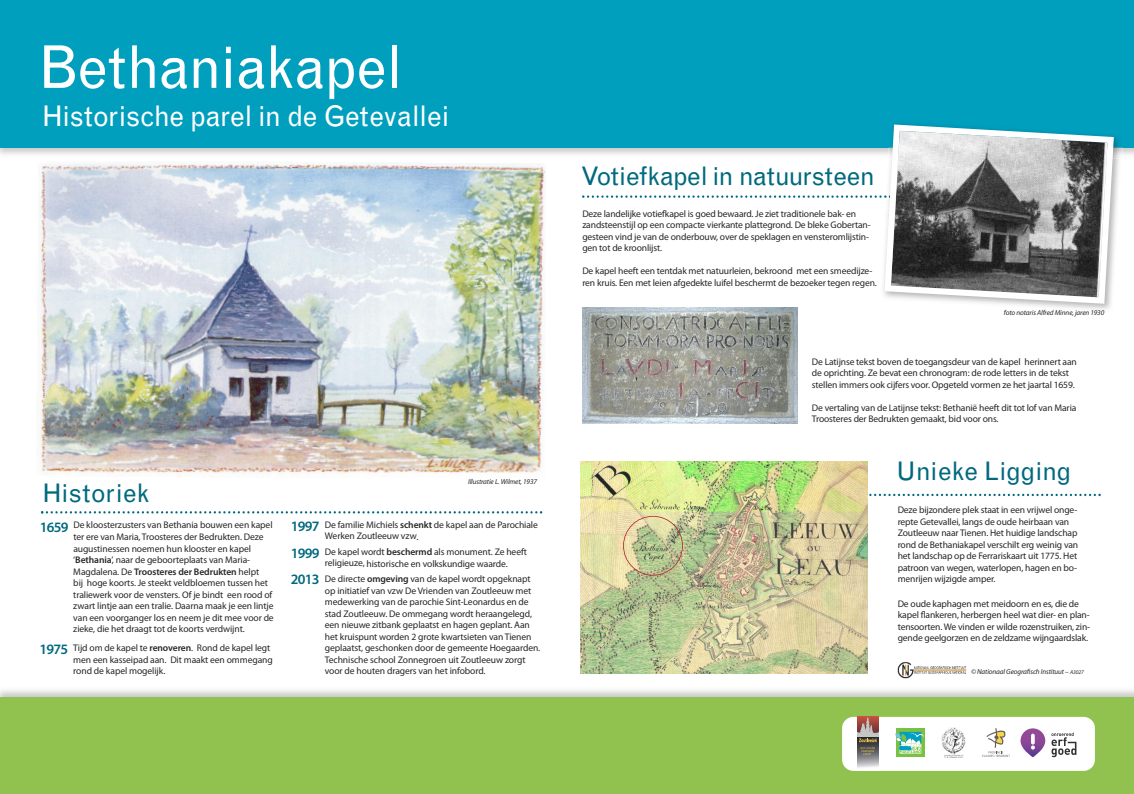
<style>
.page{position:relative;width:1134px;height:794px;background:#fff}
.page>*{position:absolute;margin:0;border:0;box-sizing:border-box;transform-origin:0 0}
.t1{font:58.88px "Grotesque MT Std";letter-spacing:-.01em;color:#fff}
.t2{font:28.48px "Grotesque MT Std";letter-spacing:-.01em;color:#fff}
.t3{font:25.6px "Grotesque MT Std";letter-spacing:-.005em;color:#00697e}
.t4{font:600 14.4px/26.8px "Myriad Pro";letter-spacing:-.05em;color:#00697e;text-align:justify}
.t5{font:9.6px/11.5px "Myriad Pro";letter-spacing:-.015em;color:#272627}
.t6{font:italic 7.2px "Myriad Pro";letter-spacing:-.015em;color:#272627}
.s1{font-weight:600}
.s2{font-size:5.6px}
</style>
<div class="page">
<div style="left:0;top:697px;width:1134px;height:97px;background:#91c14f"></div>
<div style="left:842px;top:717px;width:253px;height:54px;background:#fff;border-radius:11px"></div>
<img style="left:0;top:147px;width:1134px;height:8px">
<div style="left:0;top:0;width:1134px;height:147px;background:#009fbe"></div>
<svg style="left:878px;top:755px;width:1px;height:12px"></svg>
<svg style="left:857px;top:717px;width:22px;height:38px"></svg>
<svg style="left:982px;top:728px;width:28px;height:29px"></svg>
<img style="left:1020px;top:728px;width:25px;height:29px;border-radius:12px">
<svg style="left:1031px;top:733px;width:4px;height:11px"></svg>
<svg style="left:1031px;top:745px;width:4px;height:4px"></svg>
<svg style="left:1051px;top:732px;width:25px;height:25px"></svg>
<div style="left:896px;top:728px;width:29px;height:29px;background:#79c142"></div>
<svg style="left:895px;top:732px;width:29px;height:22px"></svg>
<img style="left:941px;top:728px;width:24px;height:29px">
<img style="left:37px;top:162px;width:508px;height:315px">
<svg style="left:41px;top:511px;width:501px;height:2px"></svg>
<svg style="left:867px;top:494px;width:234px;height:2px"></svg>
<svg style="left:582px;top:195px;width:298px;height:3px"></svg>
<img style="left:1117px;top:139px;width:6px;height:19px">
<svg style="left:881px;top:124px;width:236px;height:183px"></svg>
<img style="left:583px;top:307px;width:215px;height:116px">
<img style="left:581px;top:462px;width:286px;height:212px">
<img style="left:897px;top:662px;width:69px;height:17px">
<svg style="left:623px;top:516px;width:60px;height:59px"></svg>
<h1 class="t1" style="left:38px;top:45px;width:365px">Bethaniakapel</h1>
<h2 class="t2" style="left:42px;top:106px;width:409px">Historische parel in de Getevallei</h2>
<h3 class="t3" style="left:42px;top:484px;width:108px">Historiek</h3>
<p class="t6" style="left:468px;top:479px;width:70px">Illustratie L. Wilmet, 1937</p>
<p class="t5" style="left:73px;top:520px;width:202px">De kloosterzusters van Bethania bouwen een kapel ter ere van Maria, Troosteres der Bedrukten. Deze augustinessen noemen hun klooster en kapel ‘<span class="s1">Bethania</span>’, naar de geboorteplaats van Maria-Magdalena. De <span class="s1">Troosteres der Bedrukten</span> helpt<br>bij hoge koorts. Je steekt veldbloemen tussen het traliewerk voor de vensters. Of je bindt een rood of zwart lintje aan een tralie. Daarna maak je een lintje van een voorganger los en neem je dit mee voor de zieke, die het draagt tot de koorts verdwijnt.</p>
<p class="t5" style="left:73px;top:643px;width:201px">Tijd om de kapel te <span class="s1">renoveren</span>. Rond de kapel legt men een kasseipad aan. Dit maakt een ommegang rond de kapel mogelijk.</p>
<h3 class="t4" style="left:40px;top:514px;width:30px">1659</h3>
<h3 class="t4" style="left:40px;top:637px;width:30px">1975</h3>
<p class="t5" style="left:325px;top:520px;width:215px">De familie Michiels <span class="s1">schenkt</span> de kapel aan de Parochiale<br>Werken Zoutleeuw vzw.</p>
<p class="t5" style="left:325px;top:547px;width:204px">De kapel wordt <span class="s1">beschermd</span> als monument. Ze heeft religieuze, historische en volkskundige waarde.</p>
<p class="t5" style="left:325px;top:574px;width:217px">De directe <span class="s1">omgeving</span> van de kapel wordt opgeknapt op initiatief van vzw De Vrienden van Zoutleeuw met medewerking van de parochie Sint-Leonardus en de stad Zoutleeuw. De ommegang wordt heraangelegd, een nieuwe zitbank geplaatst en hagen geplant. Aan het kruispunt worden 2 grote kwartsieten van Tienen geplaatst, geschonken door de gemeente Hoegaarden.<br>Technische school Zonnegroen uit Zoutleeuw zorgt voor de houten dragers van het infobord.</p>
<h3 class="t4" style="left:291px;top:514px;width:30px">1997<br>1999<br>2013</h3>
<h3 class="t3" style="left:581px;top:167px;width:296px">Votiefkapel in natuursteen</h3>
<p class="t5" style="left:582px;top:208px;width:290px">Deze landelijke votiefkapel is goed bewaard. Je ziet traditionele bak- en zandsteenstijl op een compacte vierkante plattegrond. De bleke Gobertan&shy;gesteen vind je van de onderbouw, over de speklagen en vensteromlijstin&shy;gen tot de kroonlijst.</p>
<p class="t5" style="left:582px;top:266px;width:296px">De kapel heeft een tentdak met natuurleien, bekroond met een smeedijze&shy;ren kruis. Een met leien afgedekte luifel beschermt de bezoeker tegen regen.</p>
<p class="t6" style="left:1004px;top:310px;width:102px">foto notaris Alfred Minne, jaren 1930</p>
<p class="t5" style="left:812px;top:356px;width:266px">De Latijnse tekst boven de toegangsdeur van de kapel herinnert aan de oprichting. Ze bevat een chronogram: de rode letters in de tekst stellen immers ook cijfers voor. Opgeteld vormen ze het jaartal 1659.</p>
<p class="t5" style="left:812px;top:402px;width:266px">De vertaling van de Latijnse tekst: Bethanië heeft dit tot lof van Maria<br>Troosteres der Bedrukten gemaakt, bid voor ons.</p>
<h3 class="t3" style="left:896px;top:462px;width:177px">Unieke Ligging</h3>
<p class="t5" style="left:898px;top:505px;width:182px">Deze bijzondere plek staat in een vrijwel onge&shy;repte Getevallei, langs de oude heirbaan van Zoutleeuw naar Tienen. Het huidige landschap rond de Bethaniakapel verschilt erg weinig van het landschap op de Ferrariskaart uit 1775. Het patroon van wegen, waterlopen, hagen en bo&shy;menrijen wijzigde amper.</p>
<p class="t5" style="left:898px;top:598px;width:194px">De oude kaphagen met meidoorn en es, die de kapel flankeren, herbergen heel wat dier- en plan&shy;tensoorten. We vinden er wilde rozenstruiken, zin&shy;gende geelgorzen en de zeldzame wijngaardslak.</p>
<p class="t6" style="left:971px;top:669px;width:114px">© Nationaal Geografisch Instituut – <span class="s2">A3027</span></p>
</div>
